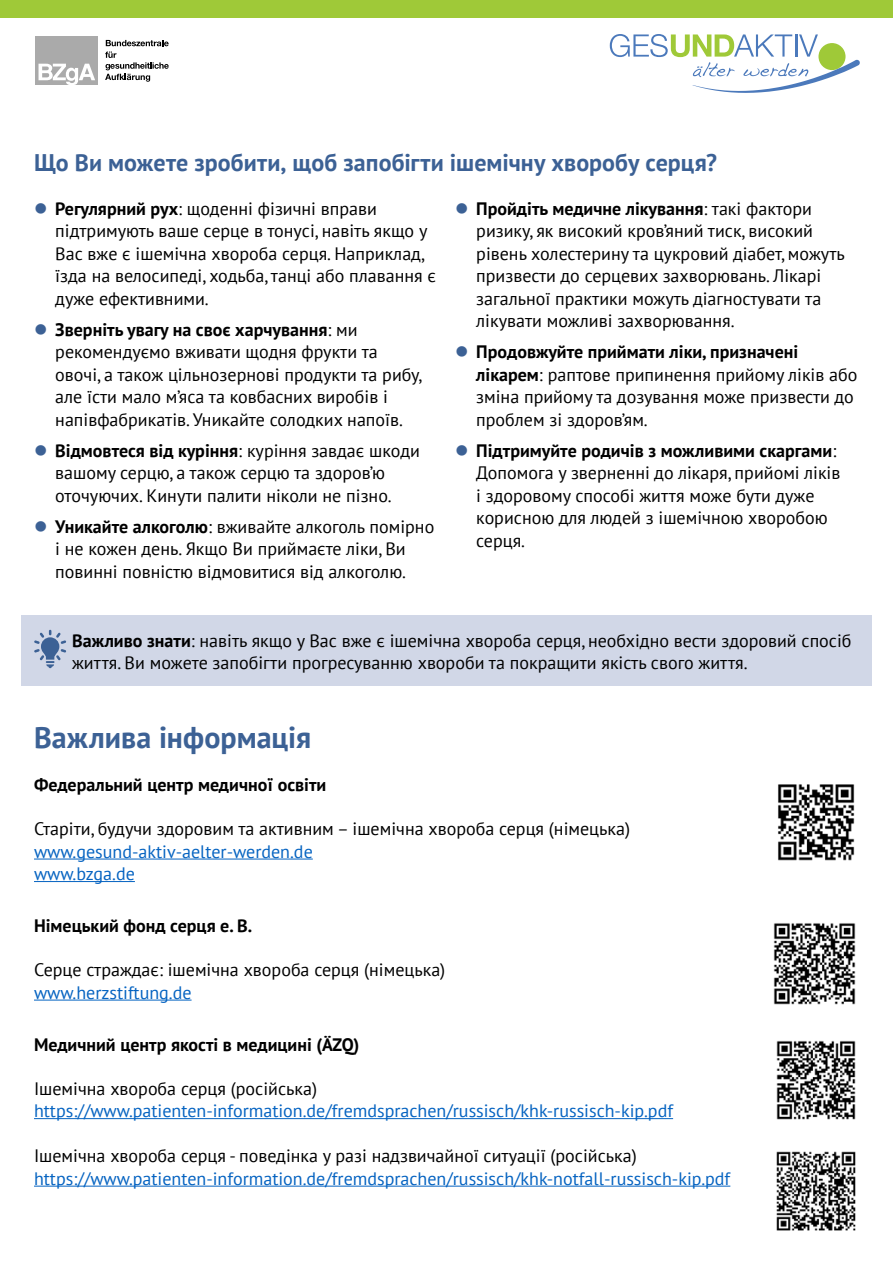
<style>
.page{position:relative;width:893px;height:1263px;background:#fff}
.page>*{position:absolute;margin:0;border:0;box-sizing:border-box;transform-origin:0 0}
.t1{font:700 30px "PT Sans";color:#3c6195}
.t2{font:700 24px "PT Sans";color:#3c6195}
.t3{font:18px/22.5px "PT Sans";color:#000}
.t4{font:18px/22.5px "PT Sans";color:#0563c1}
.t5{font:700 18px "PT Sans";color:#000}
.s1{color:#3c6195}
.s2{font-weight:700}
</style>
<div class="page">
<div style="left:0;top:0;width:893px;height:17px;background:#9fc938"></div>
<div style="left:35px;top:36px;width:63px;height:49px;background:#aaa"></div>
<svg style="left:39px;top:64px;width:56px;height:21px"></svg>
<svg style="left:105px;top:52px;width:64px;height:30px"></svg>
<svg style="left:106px;top:40px;width:63px;height:6px"></svg>
<svg style="left:610px;top:34px;width:250px;height:59px"></svg>
<div style="left:21px;top:615px;width:851px;height:71px;background:#d1d7e7"></div>
<hr style="left:34px;top:858px;width:279px;height:1px;background:#0563c1">
<hr style="left:34px;top:881px;width:101px;height:1px;background:#0563c1">
<hr style="left:34px;top:1000px;width:158px;height:1px;background:#0563c1">
<hr style="left:34px;top:1118px;width:639px;height:1px;background:#0563c1">
<hr style="left:34px;top:1186px;width:696px;height:1px;background:#0563c1">
<img style="left:773px;top:923px;width:83px;height:82px">
<img style="left:778px;top:784px;width:77px;height:77px">
<img style="left:776px;top:1040px;width:80px;height:80px">
<img style="left:776px;top:1151px;width:80px;height:80px">
<svg style="left:34px;top:630px;width:32px;height:38px"></svg>
<h2 class="t2" style="left:34px;top:147px;width:684px">Що Ви можете зробити, щоб запобігти ішемічну хворобу серця?</h2>
<p class="t3" style="left:55px;top:197px;width:382px;text-indent:-21px"><span class="s1">●</span> <span class="s2">Регулярний рух</span>: щоденні фізичні вправи підтримують ваше серце в тонусі, навіть якщо у Вас вже є ішемічна хвороба серця. Наприклад, їзда на велосипеді, ходьба, танці або плавання є дуже ефективними.</p>
<p class="t3" style="left:55px;top:318px;width:368px;text-indent:-21px"><span class="s1">●</span> <span class="s2">Зверніть увагу на своє харчування</span>: ми рекомендуємо вживати щодня фрукти та овочі, а також цільнозернові продукти та рибу, але їсти мало м’яса та ковбасних виробів і напівфабрикатів. Уникайте солодких напоїв.</p>
<p class="t3" style="left:55px;top:439px;width:366px;text-indent:-21px"><span class="s1">●</span> <span class="s2">Відмовтеся від куріння</span>: куріння завдає шкоди вашому серцю, а також серцю та здоров’ю оточуючих. Кинути палити ніколи не пізно.</p>
<p class="t3" style="left:34px;top:515px;width:402px;text-align:center"><span class="s1">●</span> <span class="s2">Уникайте алкоголю</span>: вживайте алкоголь помірно і не кожен день. Якщо Ви приймаєте ліки, Ви повинні повністю відмовитися від алкоголю.</p>
<p class="t3" style="left:476px;top:197px;width:370px;text-indent:-21px"><span class="s1">●</span> <span class="s2">Пройдіть медичне лікування</span>: такі фактори ризику, як високий кров’яний тиск, високий рівень холестерину та цукровий діабет, можуть призвести до серцевих захворювань. Лікарі загальної практики можуть діагностувати та лікувати можливі захворювання.</p>
<p class="t3" style="left:476px;top:340px;width:383px;text-indent:-21px"><span class="s1">●</span> <span class="s2">Продовжуйте приймати ліки, призначені лікарем</span>: раптове припинення прийому ліків або зміна прийому та дозування може призвести до проблем зі здоров’ям.</p>
<p class="t3" style="left:476px;top:439px;width:366px;text-indent:-21px"><span class="s1">●</span> <span class="s2">Підтримуйте родичів з можливими скаргами</span>:<br>Допомога у зверненні до лікаря, прийомі ліків і здоровому способі життя може бути дуже корисною для людей з ішемічною хворобою серця.</p>
<p class="t3" style="left:72px;top:629px;width:781px"><span class="s2">Важливо знати</span>: навіть якщо у Вас вже є ішемічна хвороба серця, необхідно вести здоровий спосіб життя. Ви можете запобігти прогресуванню хвороби та покращити якість свого життя.</p>
<h1 class="t1" style="left:34px;top:717px;width:279px">Важлива інформація</h1>
<p class="t5" style="left:34px;top:773px;width:294px">Федеральний центр медичної освіти</p>
<p class="t3" style="left:34px;top:817px;width:598px">Старіти, будучи здоровим та активним – ішемічна хвороба серця (німецька)</p>
<p class="t4" style="left:34px;top:840px;width:280px">www.gesund-aktiv-aelter-werden.de www.bzga.de</p>
<p class="t5" style="left:34px;top:914px;width:220px">Німецький фонд серця e. В.</p>
<p class="t3" style="left:34px;top:958px;width:413px">Серце страждає: ішемічна хвороба серця (німецька)</p>
<p class="t4" style="left:34px;top:981px;width:159px">www.herzstiftung.de</p>
<p class="t5" style="left:34px;top:1033px;width:327px">Медичний центр якості в медицині (ÄZQ)</p>
<p class="t3" style="left:34px;top:1077px;width:285px">Ішемічна хвороба серця (російська)</p>
<p class="t4" style="left:34px;top:1099px;width:641px">https://www.patienten-information.de/fremdsprachen/russisch/khk-russisch-kip.pdf</p>
<p class="t3" style="left:34px;top:1144px;width:604px">Ішемічна хвороба серця - поведінка у разі надзвичайної ситуації (російська)</p>
<p class="t4" style="left:34px;top:1167px;width:698px">https://www.patienten-information.de/fremdsprachen/russisch/khk-notfall-russisch-kip.pdf</p>
</div>
